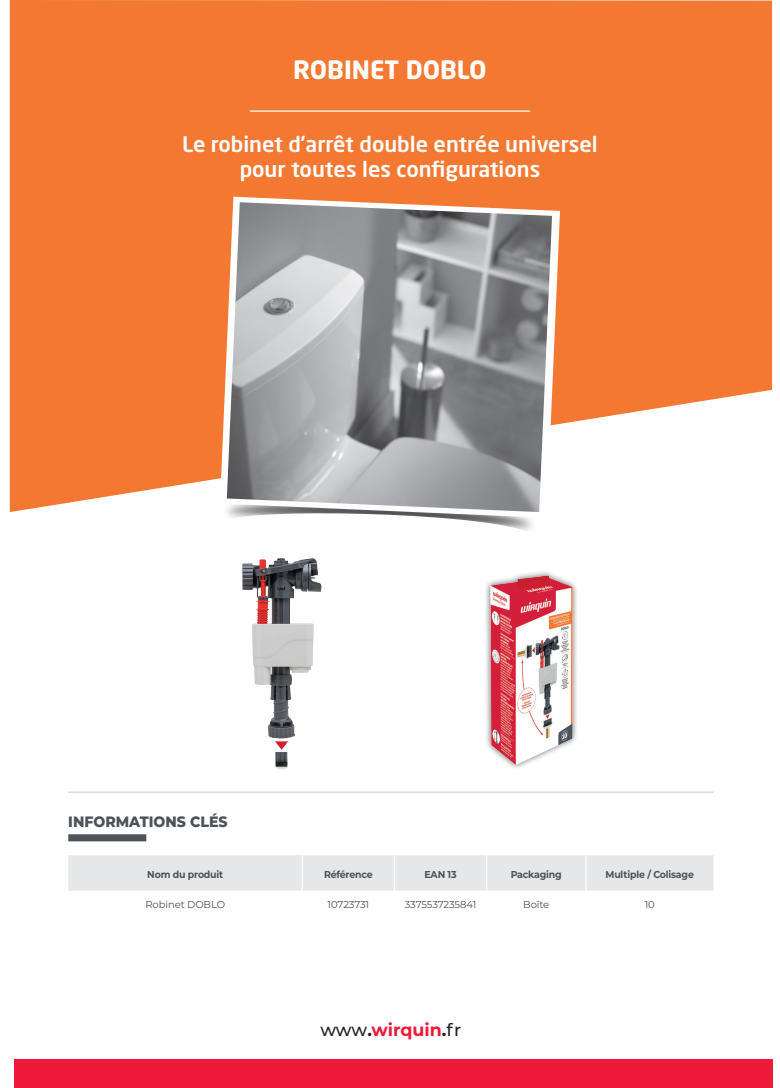
<style>
.page{position:relative;width:780px;height:1088px;background:#fff}
.page>*{position:absolute;margin:0;border:0;box-sizing:border-box;transform-origin:0 0}
.GENERAL_PRODUCT_SHOR{font:700 25px "Neo Sans Pro";color:#fff}
.Claim_back_page{font:500 21.25px "Neo Sans Pro";color:#fff}
.t1{font:700 17.5px "Montserrat";color:#ed1a3a}
.t2{font:800 15px "Montserrat";color:#4c5258;scale:.94 1}
.Description_table{font:700 10px "Montserrat";letter-spacing:-.02em;color:#4c5258;scale:.94 1}
.Text_table{font:10px "Montserrat";letter-spacing:-.01em;color:#4c5258}
.s1{font-weight:500;color:#231f20}
.s2{color:#231f20}
</style>
<div class="page">
<div style="left:68px;top:855px;width:645px;height:36px;background:#e6e7e9"></div>
<div style="left:68px;top:834px;width:78px;height:7px;background:#4c5258"></div>
<div style="left:14px;top:1059px;width:758px;height:29px;background:#ed1a3a"></div>
<svg style="left:10px;top:0;width:762px;height:512px;background:#f48545"></svg>
<svg style="left:495px;top:524px;width:36px;height:7px"></svg>
<svg style="left:213px;top:190px;width:353px;height:334px"></svg>
<img style="left:485px;top:572px;width:92px;height:196px">
<hr style="left:250px;top:110px;width:279px;height:2px;background:#fff">
<hr style="left:69px;top:792px;width:644px;height:1px;background:#4c5258">
<img style="left:227px;top:202px;width:325px;height:310px">
<img style="left:242px;top:558px;width:66px;height:154px">
<p class="GENERAL_PRODUCT_SHOR" style="left:293px;top:54px;width:195px">ROBINET DOBLO</p>
<p class="Claim_back_page" style="left:182px;top:131px;width:417px">Le robinet d’arrêt double entrée universel</p>
<p class="Claim_back_page" style="left:240px;top:156px;width:302px">pour toutes les configurations</p>
<p class="t2" style="left:68px;top:811px;width:171px">INFORMATIONS CLÉS</p>
<p class="Description_table" style="left:147px;top:867px;width:82px">Nom du produit</p>
<p class="Description_table" style="left:324px;top:867px;width:53px">Référence</p>
<p class="Description_table" style="left:424px;top:867px;width:36px">EAN 13</p>
<p class="Description_table" style="left:510px;top:867px;width:56px">Packaging</p>
<p class="Description_table" style="left:605px;top:867px;width:95px">Multiple / Colisage</p>
<p class="Text_table" style="left:145px;top:897px;width:81px">Robinet DOBLO</p>
<p class="Text_table" style="left:327px;top:897px;width:43px">10723731</p>
<p class="Text_table" style="left:405px;top:897px;width:73px">3375537235841</p>
<p class="Text_table" style="left:523px;top:897px;width:28px">Boîte</p>
<p class="Text_table" style="left:644px;top:897px;width:12px">10</p>
<p class="t1" style="left:320px;top:1016px;width:142px"><span class="s1">www</span><span class="s2">.</span>wirquin<span class="s2">.</span><span class="s1">fr</span></p>
</div>
